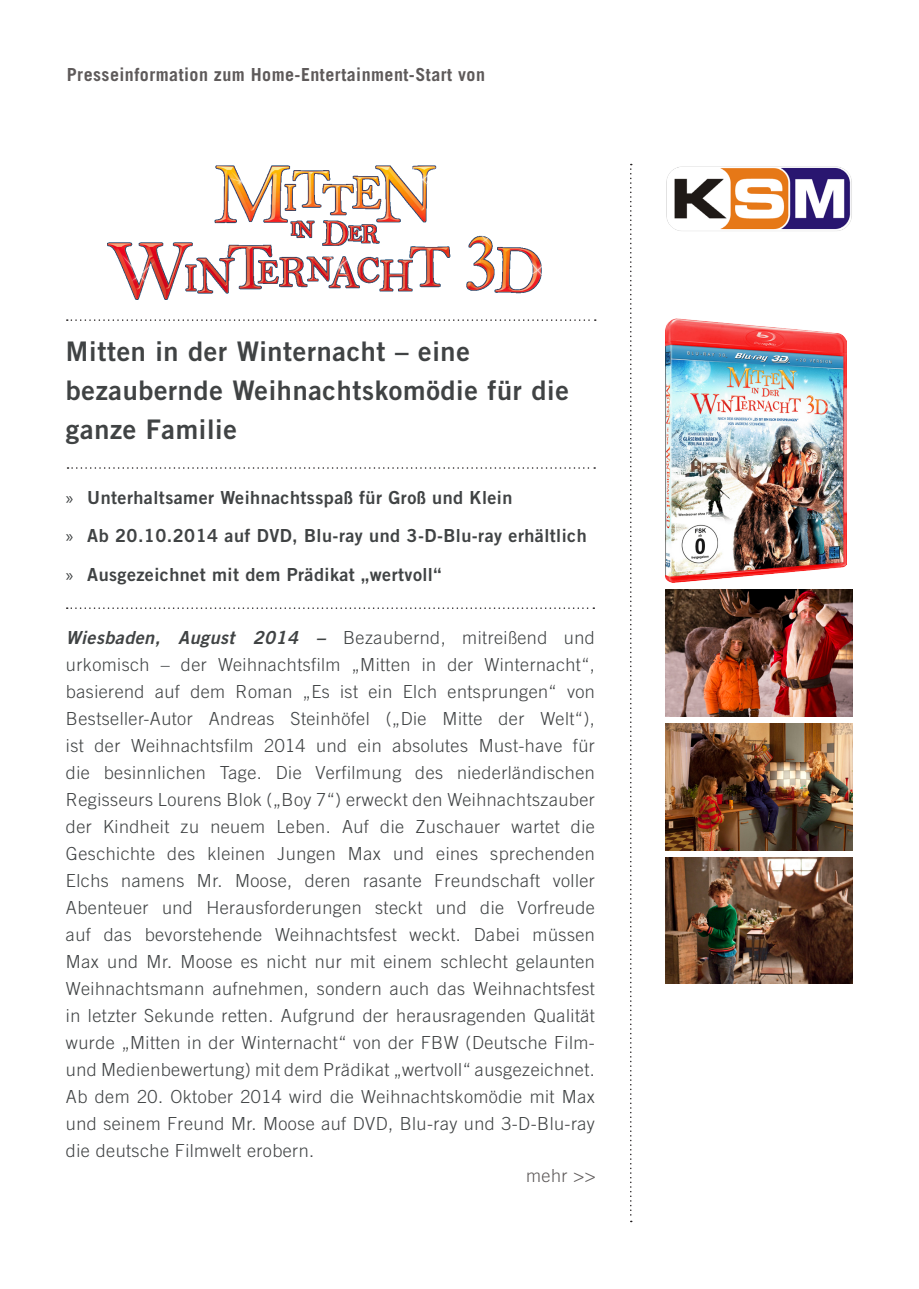
<style>
.page{position:relative;width:919px;height:1289px;background:#fff}
.page>*{position:absolute;margin:0;border:0;box-sizing:border-box;transform-origin:0 0}
.Liste{font:27px/39px "Trade Gothic LT Bold Two";letter-spacing:.025em;color:#404344}
.t1{font:300 18px/27px "Trade Gothic LT";letter-spacing:.025em;color:#404344;text-align:justify}
.t2{font:18px "Trade Gothic LT Bold Two";letter-spacing:.025em;color:#404344}
.t3{font:700 18px "Trade Gothic LT";letter-spacing:.025em;color:#5e5a5a}
.t4{font:300 18px "Trade Gothic LT";color:#5e5a5a}
.s1{font-family:"Myriad Pro"}
.s2{font-family:"Trade Gothic LT Bold Two";font-weight:400;font-style:italic}
</style>
<div class="page">
<img style="left:666px;top:166px;width:186px;height:65px">
<svg style="left:67px;top:319px;width:528px;height:2px"></svg>
<svg style="left:68px;top:467px;width:527px;height:2px"></svg>
<svg style="left:630px;top:164px;width:1px;height:1058px"></svg>
<svg style="left:67px;top:607px;width:527px;height:2px"></svg>
<img style="left:665px;top:318px;width:180px;height:264px">
<img style="left:665px;top:590px;width:187px;height:126px">
<img style="left:107px;top:165px;width:435px;height:135px">
<img style="left:665px;top:724px;width:187px;height:126px">
<img style="left:665px;top:857px;width:187px;height:126px">
<p class="t3" style="left:67px;top:63px;width:420px">Presseinformation zum Home-Entertainment-Start von</p>
<p class="Liste" style="left:66px;top:331px;width:504px">Mitten in der Winternacht – eine bezaubernde Weihnachtskomödie für die ganze Familie</p>
<p class="t2" style="left:66px;top:486px;width:448px"><span class="s1">»</span> Unterhaltsamer Weihnachtsspaß für Groß und Klein</p>
<p class="t2" style="left:66px;top:525px;width:522px"><span class="s1">»</span> Ab 20.10.2014 auf DVD, Blu-ray und 3-D-Blu-ray erhältlich</p>
<p class="t2" style="left:66px;top:563px;width:377px"><span class="s1">»</span> Ausgezeichnet mit dem Prädikat „wertvoll“</p>
<p class="t1" style="left:66px;top:623px;width:530px"><span class="s2">Wiesbaden, August 2014 –</span> Bezaubernd, mitreißend und urkomisch – der Weihnachtsfilm „Mitten in der Winternacht“, basierend auf dem Roman „Es ist ein Elch entsprungen“ von Bestseller-Autor Andreas Steinhöfel („Die Mitte der Welt“), ist der Weihnachtsfilm 2014 und ein absolutes Must-have für die besinnlichen Tage. Die Verfilmung des niederländischen Regisseurs Lourens Blok („Boy 7“) erweckt den Weihnachtszauber der Kindheit zu neuem Leben. Auf die Zuschauer wartet die Geschichte des kleinen Jungen Max und eines sprechenden Elchs namens Mr. Moose, deren rasante Freundschaft voller Abenteuer und Herausforderungen steckt und die Vorfreude auf das bevorstehende Weihnachtsfest weckt. Dabei müssen Max und Mr. Moose es nicht nur mit einem schlecht gelaunten Weihnachtsmann aufnehmen, sondern auch das Weihnachtsfest in letzter Sekunde retten. Aufgrund der herausragenden Qualität wurde „Mitten in der Winternacht“ von der FBW (Deutsche Film&shy;und Medienbewertung) mit dem Prädikat „wertvoll“ ausgezeichnet.<br>Ab dem 20. Oktober 2014 wird die Weihnachtskomödie mit Max und seinem Freund Mr. Moose auf DVD, Blu-ray und 3-D-Blu-ray die deutsche Filmwelt erobern.</p>
<p class="t4" style="left:526px;top:1164px;width:71px">mehr &gt;&gt;</p>
</div>
